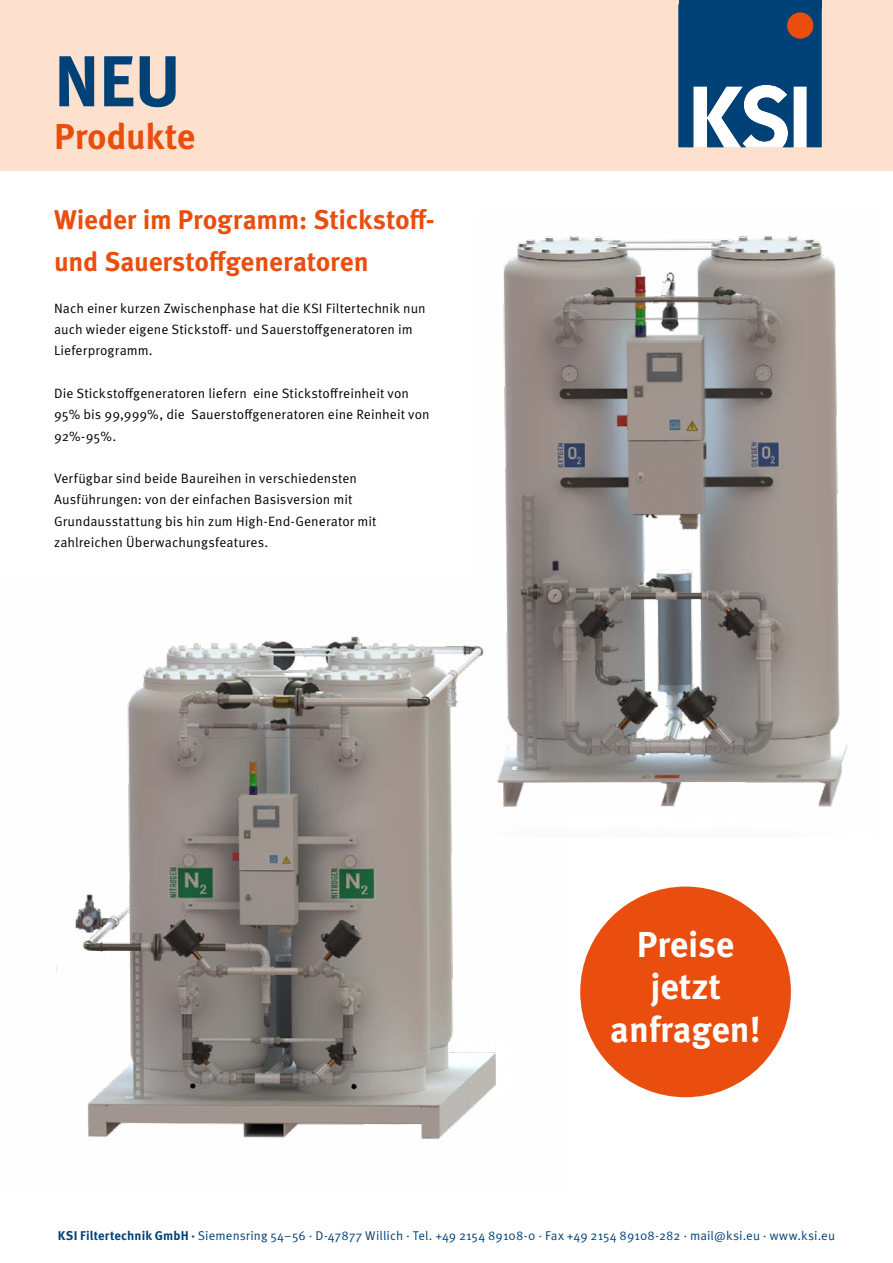
<style>
.page{position:relative;width:893px;height:1263px;background:#fff}
.page>*{position:absolute;margin:0;border:0;box-sizing:border-box;transform-origin:0 0}
.t1{font:700 72px "Meta OT";color:#004177}
.t2{font:700 36px/42.5px "Meta OT";color:#fff;text-align:center}
.t3{font:700 36px "Meta OT";letter-spacing:-.01em;color:#e94e0f}
.t4{font:700 27px/42.5px "Meta OT";letter-spacing:-.005em;color:#e94e0f}
.t5{font:13.5px/21.3px "Meta OT";letter-spacing:.005em;color:#000}
.t6{font:12.6px "Meta OT";letter-spacing:.005em;color:#004177}
.s1{font-weight:700}
</style>
<div class="page">
<div style="left:0;top:0;width:893px;height:170px;background:#fde0ce"></div>
<div style="left:679px;top:0;width:142px;height:9px;background:#004177"></div>
<svg style="left:679px;top:9px;width:142px;height:138px;background:#356993"></svg>
<div style="left:787px;top:12px;width:26px;height:27px;background:#e94e0f;border-radius:50%"></div>
<img style="left:503px;top:235px;width:345px;height:572px">
<img style="left:56px;top:579px;width:509px;height:560px">
<div style="left:580px;top:886px;width:211px;height:211px;background:#e94e0f;border-radius:50%"></div>
<p class="t1" style="left:54px;top:36px;width:128px">NEU</p>
<p class="t3" style="left:54px;top:114px;width:143px">Produkte</p>
<p class="t4" style="left:54px;top:198px;width:382px">Wieder im Programm: Stickstoff&shy;und Sauerstoffgeneratoren</p>
<p class="t5" style="left:54px;top:298px;width:373px">Nach einer kurzen Zwischenphase hat die KSI Filtertechnik nun auch wieder eigene Stickstoff- und Sauerstoffgeneratoren im<br>Lieferprogramm.</p>
<p class="t5" style="left:54px;top:383px;width:377px">Die Stickstoffgeneratoren liefern eine Stickstoffreinheit von<br>95% bis 99,999%, die Sauerstoffgeneratoren eine Reinheit von<br>92%-95%.</p>
<p class="t5" style="left:54px;top:468px;width:324px">Verfügbar sind beide Baureihen in verschiedensten Ausführungen: von der einfachen Basisversion mit Grundausstattung bis hin zum High-End-Generator mit zahlreichen Überwachungsfeatures.</p>
<p class="t2" style="left:610px;top:923px;width:152px">Preise jetzt anfragen!</p>
<p class="t6" style="left:58px;top:1228px;width:779px"><span class="s1">KSI Filtertechnik GmbH ·</span> Siemensring 54–56 · D-47877 Willich · Tel. +49 2154 89108-0 · Fax +49 2154 89108-282 · mail@ksi.eu · www.ksi.eu</p>
</div>
